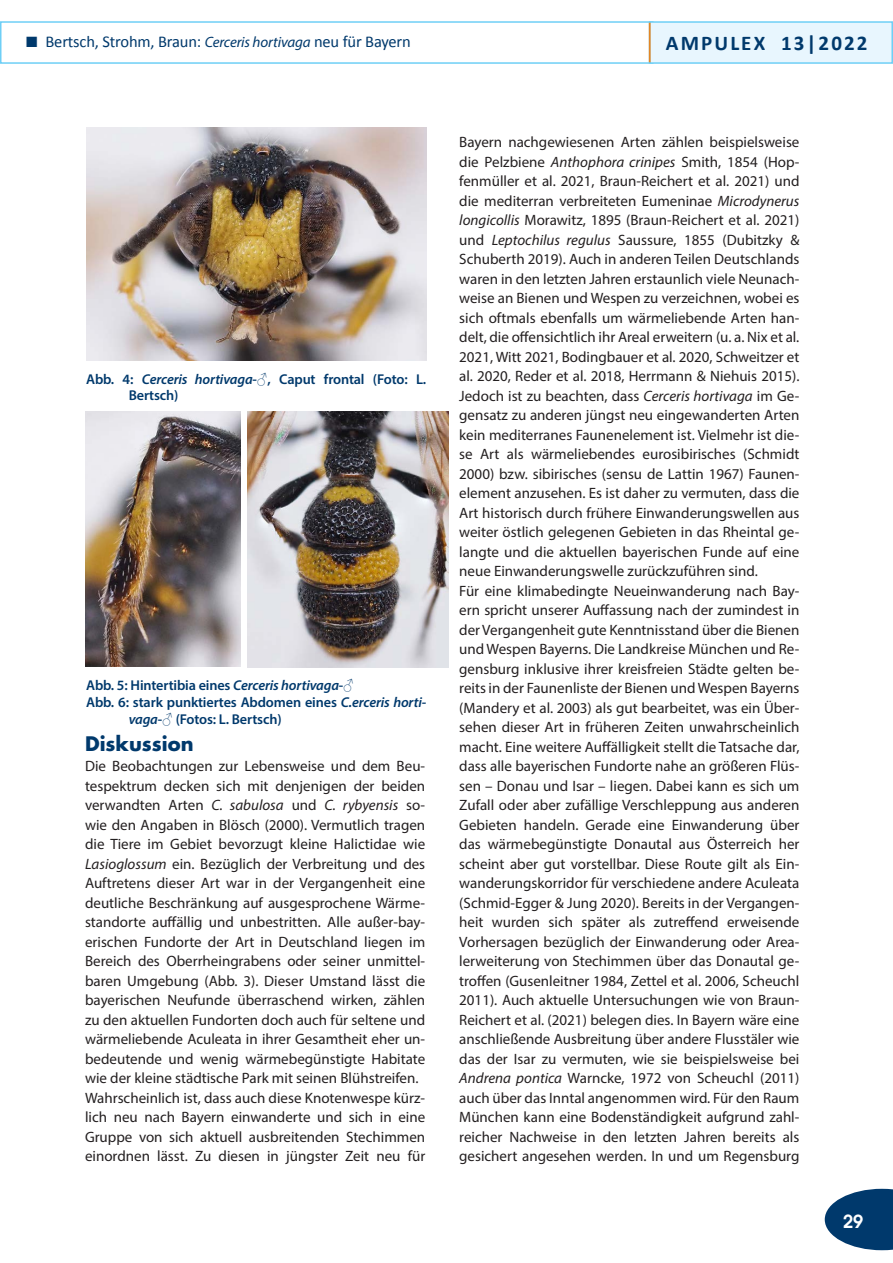
<style>
.page{position:relative;width:893px;height:1263px;background:#fff}
.page>*{position:absolute;margin:0;border:0;box-sizing:border-box;transform-origin:0 0}
.t1{font:700 21px "Calibri";letter-spacing:.1em;color:#00396c}
.t2{font:700 19.5px "Futura";color:#00396c}
.t3{font:600 18px "Avant Garde";color:#fff}
.t4{font:16.5px "Calibri";letter-spacing:-.01em;color:#00396c}
.t5{font:15px/19.5px "Myriad Pro";color:#231f20}
.t6{font:600 14.25px/16.5px "Myriad Pro";letter-spacing:-.01em;color:#00396c}
.s1{font-family:"Myriad Pro";font-style:italic;font-size:15px}
.s2{font-style:italic}
.s3{font-family:"Times New Roman";font-weight:700}
</style>
<div class="page">
<div style="left:0;top:21px;width:653px;height:43px;border:2px solid #6ecff6"></div>
<div style="left:649px;top:21px;width:244px;height:43px;background:#e8f6fe;border:2px solid #6ecff6"></div>
<svg style="left:825px;top:1189px;width:68px;height:61px"></svg>
<hr style="left:649px;top:23px;width:2px;height:39px;background:#e28726">
<img style="left:86px;top:128px;width:340px;height:232px">
<img style="left:85px;top:411px;width:155px;height:255px">
<img style="left:248px;top:411px;width:201px;height:257px">
<p class="t4" style="left:46px;top:31px;width:367px">Bertsch, Strohm, Braun: <span class="s1">Cerceris hortivaga</span> neu für Bayern</p>
<h1 class="t1" style="left:666px;top:29px;width:203px">AMPULEX 13|2022</h1>
<p class="t6" style="left:129px;top:370px;width:299px;text-indent:-43px">Abb. 4: <span class="s2">Cerceris hortivaga</span>-<span class="s3">♂</span>, Caput frontal (Foto: L.<br>Bertsch)</p>
<p class="t6" style="left:86px;top:677px;width:269px">Abb. 5: Hintertibia eines <span class="s2">Cerceris hortivaga</span>-<span class="s3">♂</span></p>
<p class="t6" style="left:86px;top:693px;width:342px">Abb. 6: stark punktiertes Abdomen eines <span class="s2">C.erceris horti-</span></p>
<p class="t6" style="left:129px;top:710px;width:154px"><span class="s2">vaga</span>-<span class="s3">♂</span> (Fotos: L. Bertsch)</p>
<h2 class="t2" style="left:85px;top:730px;width:110px">Diskussion</h2>
<p class="t5" style="left:85px;top:756px;width:342px">Die Beobachtungen zur Lebensweise und dem Beu&shy;tespektrum decken sich mit denjenigen der beiden verwandten Arten <span class="s2">C. sabulosa</span> und <span class="s2">C. rybyensis</span> so&shy;wie den Angaben in Blösch (2000). Vermutlich tragen die Tiere im Gebiet bevorzugt kleine Halictidae wie <span class="s2">Lasioglossum</span> ein. Bezüglich der Verbreitung und des Auftretens dieser Art war in der Vergangenheit eine deutliche Beschränkung auf ausgesprochene Wärme&shy;standorte auffällig und unbestritten. Alle außer-bay&shy;erischen Fundorte der Art in Deutschland liegen im Bereich des Oberrheingrabens oder seiner unmittel&shy;baren Umgebung (Abb. 3). Dieser Umstand lässt die bayerischen Neufunde überraschend wirken, zählen zu den aktuellen Fundorten doch auch für seltene und wärmeliebende Aculeata in ihrer Gesamtheit eher un&shy;bedeutende und wenig wärmebegünstigte Habitate wie der kleine städtische Park mit seinen Blühstreifen.<br>Wahrscheinlich ist, dass auch diese Knotenwespe kürz&shy;lich neu nach Bayern einwanderte und sich in eine Gruppe von sich aktuell ausbreitenden Stechimmen einordnen lässt. Zu diesen in jüngster Zeit neu für</p>
<p class="t5" style="left:459px;top:132px;width:342px">Bayern nachgewiesenen Arten zählen beispielsweise die Pelzbiene <span class="s2">Anthophora crinipes</span> Smith, 1854 (Hop&shy;fenmüller et al. 2021, Braun-Reichert et al. 2021) und die mediterran verbreiteten Eumeninae <span class="s2">Microdynerus longicollis</span> Morawitz, 1895 (Braun-Reichert et al. 2021) und <span class="s2">Leptochilus regulus</span> Saussure, 1855 (Dubitzky &amp; Schuberth 2019). Auch in anderen Teilen Deutschlands waren in den letzten Jahren erstaunlich viele Neunach&shy;weise an Bienen und Wespen zu verzeichnen, wobei es sich oftmals ebenfalls um wärmeliebende Arten han&shy;delt, die offensichtlich ihr Areal erweitern (u. a. Nix et al.<br>2021, Witt 2021, Bodingbauer et al. 2020, Schweitzer et al. 2020, Reder et al. 2018, Herrmann &amp; Niehuis 2015).<br>Jedoch ist zu beachten, dass <span class="s2">Cerceris hortivaga</span> im Ge&shy;gensatz zu anderen jüngst neu eingewanderten Arten kein mediterranes Faunenelement ist. Vielmehr ist die&shy;se Art als wärmeliebendes eurosibirisches (Schmidt 2000) bzw. sibirisches (sensu de Lattin 1967) Faunen&shy;element anzusehen. Es ist daher zu vermuten, dass die Art historisch durch frühere Einwanderungswellen aus weiter östlich gelegenen Gebieten in das Rheintal ge&shy;langte und die aktuellen bayerischen Funde auf eine neue Einwanderungswelle zurückzuführen sind.<br>Für eine klimabedingte Neueinwanderung nach Bay&shy;ern spricht unserer Auffassung nach der zumindest in der Vergangenheit gute Kenntnisstand über die Bienen und Wespen Bayerns. Die Landkreise München und Re&shy;gensburg inklusive ihrer kreisfreien Städte gelten be&shy;reits in der Faunenliste der Bienen und Wespen Bayerns (Mandery et al. 2003) als gut bearbeitet, was ein Über&shy;sehen dieser Art in früheren Zeiten unwahrscheinlich macht. Eine weitere Auffälligkeit stellt die Tatsache dar, dass alle bayerischen Fundorte nahe an größeren Flüs&shy;sen – Donau und Isar – liegen. Dabei kann es sich um Zufall oder aber zufällige Verschleppung aus anderen Gebieten handeln. Gerade eine Einwanderung über das wärmebegünstigte Donautal aus Österreich her scheint aber gut vorstellbar. Diese Route gilt als Ein&shy;wanderungskorridor für verschiedene andere Aculeata (Schmid-Egger &amp; Jung 2020). Bereits in der Vergangen&shy;heit wurden sich später als zutreffend erweisende Vorhersagen bezüglich der Einwanderung oder Area&shy;lerweiterung von Stechimmen über das Donautal ge&shy;troffen (Gusenleitner 1984, Zettel et al. 2006, Scheuchl 2011). Auch aktuelle Untersuchungen wie von Braun-Reichert et al. (2021) belegen dies. In Bayern wäre eine anschließende Ausbreitung über andere Flusstäler wie das der Isar zu vermuten, wie sie beispielsweise bei <span class="s2">Andrena pontica</span> Warncke, 1972 von Scheuchl (2011) auch über das Inntal angenommen wird. Für den Raum München kann eine Bodenständigkeit aufgrund zahl&shy;reicher Nachweise in den letzten Jahren bereits als gesichert angesehen werden. In und um Regensburg</p>
<p class="t3" style="left:843px;top:1209px;width:22px">29</p>
</div>
